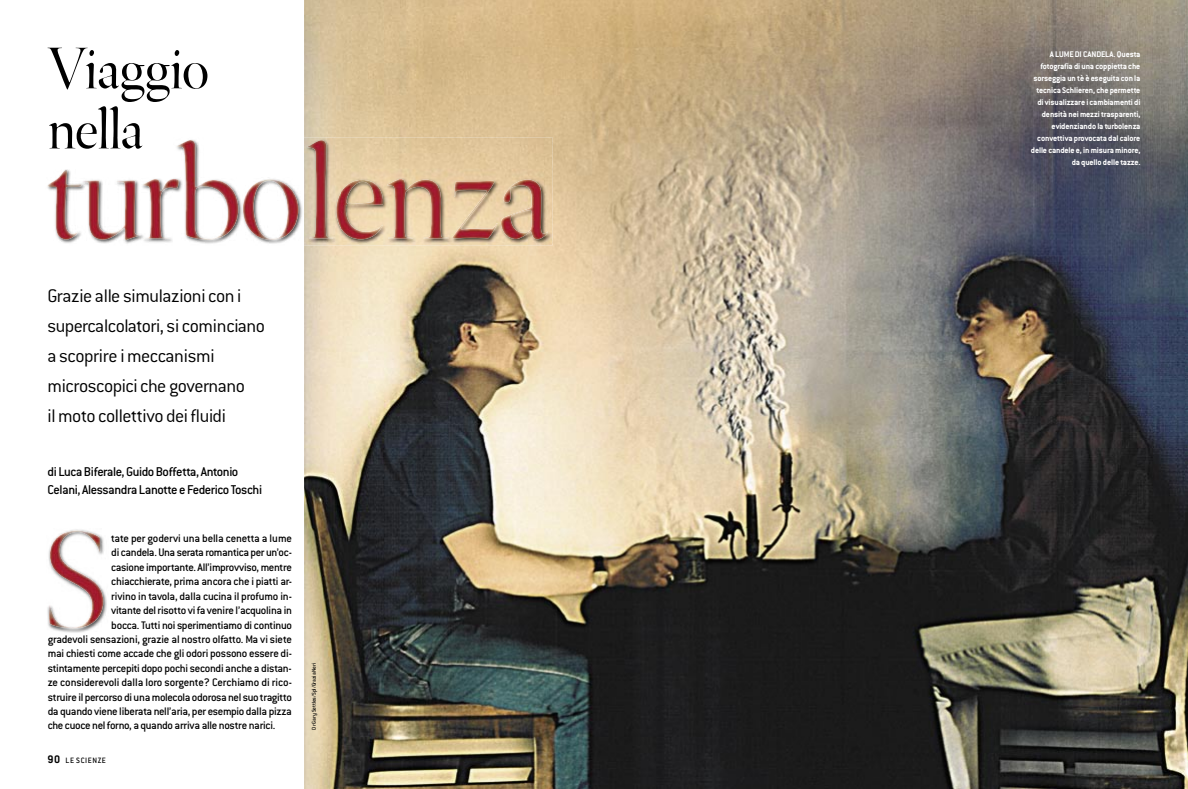
<style>
.page{position:relative;width:1188px;height:789px;background:#fff}
.page>*{position:absolute;margin:0;border:0;box-sizing:border-box;transform-origin:0 0}
.t1{font:60px/60px "Eldorado Display";letter-spacing:-.03em;color:#000}
.t2{font:300 20px/30px "Conduit ITC";letter-spacing:-.025em;color:#000}
.t3{font:500 14px/18px "Conduit ITC";letter-spacing:-.035em;color:#000}
.t4{font:500 12px "Conduit ITC";letter-spacing:-.025em;color:#000}
.t5{font:700 9px/12px "Conduit ITC";letter-spacing:-.01em;color:#fff;text-align:right}
.t6{font:500 8.5px "Conduit ITC";letter-spacing:.07em;color:#000}
.t7{font:500 6px "Conduit ITC";letter-spacing:-.015em;color:#000}
.s1{font-weight:700;font-size:12px}
</style>
<div class="page">
<img style="left:304px;top:0;width:884px;height:788px">
<img style="left:47px;top:137px;width:506px;height:108px">
<img style="left:49px;top:137px;width:93px;height:3px">
<img style="left:48px;top:140px;width:250px;height:100px">
<img style="left:307px;top:140px;width:35px;height:99px">
<img style="left:341px;top:173px;width:207px;height:66px">
<img style="left:47px;top:529px;width:60px;height:104px">
<img style="left:49px;top:530px;width:54px;height:98px">
<h1 class="t1" style="left:48px;top:40px;width:163px">Viaggio nella</h1>
<h2 class="t2" style="left:48px;top:280px;width:219px">Grazie alle simulazioni con i supercalcolatori, si cominciano a scoprire i meccanismi microscopici che governano<br>il moto collettivo dei fluidi</h2>
<p class="t3" style="left:48px;top:462px;width:216px">di Luca Biferale, Guido Boffetta, Antonio<br>Celani, Alessandra Lanotte e Federico Toschi</p>
<p class="t4" style="left:111px;top:531px;width:182px">tate per godervi una bella cenetta a lume</p>
<p class="t4" style="left:111px;top:545px;width:182px">di candela. Una serata romantica per un’oc-</p>
<p class="t4" style="left:111px;top:560px;width:182px">casione importante. All’improvviso, mentre</p>
<p class="t4" style="left:111px;top:574px;width:182px">chiacchierate, prima ancora che i piatti ar-</p>
<p class="t4" style="left:111px;top:588px;width:182px">rivino in tavola, dalla cucina il profumo in-</p>
<p class="t4" style="left:111px;top:603px;width:182px">vitante del risotto vi fa venire l’acquolina in</p>
<p class="t4" style="left:111px;top:617px;width:182px">bocca. Tutti noi sperimentiamo di continuo</p>
<p class="t4" style="left:48px;top:632px;width:246px">gradevoli sensazioni, grazie al nostro olfatto. Ma vi siete</p>
<p class="t4" style="left:48px;top:646px;width:246px">mai chiesti come accade che gli odori possono essere di-</p>
<p class="t4" style="left:48px;top:660px;width:246px">stintamente percepiti dopo pochi secondi anche a distan-</p>
<p class="t4" style="left:48px;top:675px;width:246px">ze considerevoli dalla loro sorgente? Cerchiamo di rico-</p>
<p class="t4" style="left:48px;top:689px;width:246px">struire il percorso di una molecola odorosa nel suo tragitto</p>
<p class="t4" style="left:48px;top:704px;width:246px">da quando viene liberata nell’aria, per esempio dalla pizza</p>
<p class="t4" style="left:48px;top:718px;width:229px">che cuoce nel forno, a quando arriva alle nostre narici.</p>
<p class="t6" style="left:48px;top:754px;width:60px"><span class="s1">90</span> LE SCIENZE</p>
<p class="t7" style="left:310px;top:729px;width:68px;rotate:-90deg">Dr Gary Settles/Spl/Grazia Neri</p>
<p class="t5" style="left:1031px;top:48px;width:111px">A LUME DI CANDELA. Questa fotografia di una coppietta che sorseggia un tè è eseguita con la tecnica Schlieren, che permette di visualizzare i cambiamenti di densità nei mezzi trasparenti, evidenziando la turbolenza convettiva provocata dal calore delle candele e, in misura minore, da quello delle tazze.</p>
</div>
